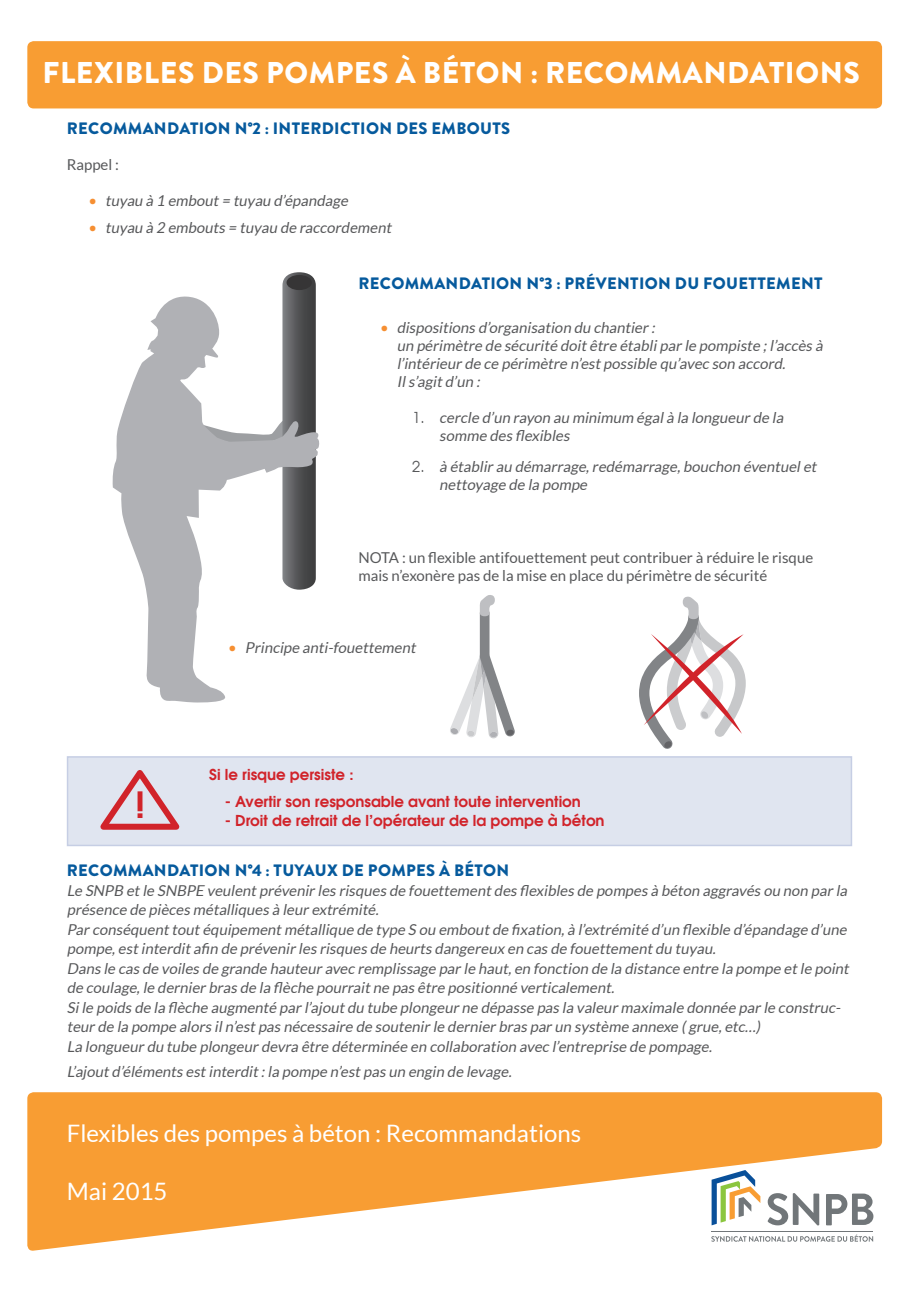
<style>
.page{position:relative;width:919px;height:1289px;background:#fff}
.page>*{position:absolute;margin:0;border:0;box-sizing:border-box;transform-origin:0 0}
.t1{font:36px "Avant Garde Gras";color:#d1232a}
.t2{font:900 30px "Brandon Grotesque";letter-spacing:.02em;color:#fff}
.t3{font:24px "Lato";color:#fff}
.t4{font:900 16.5px "Brandon Grotesque";letter-spacing:.02em;color:#065a9d}
.t5{font:italic 15px/19.5px "Lato";color:#57585a}
.t6{font:15px/18px "Lato";color:#57585a}
.t7{font:15px "Avant Garde Gras";color:#d1232a}
.s1{font-family:"Avant Garde";font-style:normal;color:#f68f32}
.s2{font-family:"Avant Garde";font-style:normal}
</style>
<div class="page">
<svg style="left:27px;top:1092px;width:855px;height:159px;fill:#f89d33"></svg>
<svg style="left:767px;top:1193px;width:52px;height:32px"></svg>
<svg style="left:825px;top:1193px;width:48px;height:32px"></svg>
<svg style="left:711px;top:1234px;width:162px;height:7px"></svg>
<hr style="left:711px;top:1231px;width:162px;height:1px;background:#717679">
<svg style="left:711px;top:1169px;width:49px;height:56px"></svg>
<div style="left:67px;top:756px;width:785px;height:90px;background:#e0e5f0;border:2px solid #c6cee4"></div>
<svg style="left:282px;top:272px;width:34px;height:23px"></svg>
<svg style="left:112px;top:295px;width:208px;height:407px"></svg>
<div style="left:286px;top:275px;width:26px;height:15px;background:#363536;border-radius:50%"></div>
<svg style="left:450px;top:595px;width:65px;height:143px"></svg>
<svg style="left:639px;top:596px;width:106px;height:153px"></svg>
<svg style="left:100px;top:770px;width:80px;height:60px"></svg>
<div style="left:27px;top:41px;width:855px;height:67px;background:#f89d33;border-radius:6px"></div>
<h2 class="t2" style="left:43px;top:51px;width:816px">FLEXIBLES DES POMPES À BÉTON : RECOMMANDATIONS</h2>
<p class="t4" style="left:67px;top:117px;width:443px">RECOMMANDATION N°2 : I NTERDICTION DES EMBOUTS</p>
<p class="t6" style="left:67px;top:156px;width:54px">Rappel :</p>
<p class="t5" style="left:88px;top:191px;width:264px"><span class="s1">•</span> tuyau à 1 embout = tuyau d’épandage</p>
<p class="t5" style="left:88px;top:218px;width:308px"><span class="s1">•</span> tuyau à 2 embouts = tuyau de raccordement</p>
<p class="t4" style="left:358px;top:272px;width:465px">RECOMMANDATION N°3 : PR ÉVENTION DU FOUETTEMENT</p>
<p class="t5" style="left:397px;top:318px;width:430px;line-height:18px;text-indent:-17px"><span class="s1">•</span> dispositions d’organisation du chantier :<br>un périmètre de sécurité doit être établipar le pompiste ;l’accès à l’intérieur de ce périmètre n’est possible qu’avec son accord.<br>Ils’agit d’un :</p>
<p class="t5" style="left:439px;top:408px;width:348px;line-height:18px;text-indent:-27px"><span class="s2">1 .</span> cercle d’un rayon au minimum égalà la longueur de la somme des flexibles</p>
<p class="t5" style="left:439px;top:457px;width:381px;line-height:18px;text-indent:-27px"><span class="s2">2 .</span> à établir au démarrage,redémarrage,bouchon éventuelet nettoyage de la pompe</p>
<p class="t6" style="left:358px;top:548px;width:456px">NOTA : un flexible antifouettement peut contribuer à réduire le risque mais n’exonère pas de la mise en place du périmètre de sécurité</p>
<h1 class="t1" style="left:135px;top:780px;width:12px">!</h1>
<p class="t5" style="left:228px;top:637px;width:192px"><span class="s1">•</span> Principe anti-fouettement</p>
<p class="t7" style="left:209px;top:764px;width:146px">Si le risque persiste :</p>
<p class="t7" style="left:225px;top:790px;width:357px">- Avertir son responsable avant toute intervention</p>
<p class="t7" style="left:225px;top:809px;width:381px">- Droit de retrait de l’opérateur de la pompe à béton</p>
<p class="t4" style="left:67px;top:858px;width:444px">RECOMMANDATION N°4 : TUYAUX DE POMPES À BÉTON</p>
<p class="t5" style="left:67px;top:880px;width:786px">Le SNPB et le SNBPE veulent prévenir les risques de fouettement des flexibles de pompes à béton aggravés ou non par la présence de pièces métalliques à leur extrémité.<br>Par conséquent tout équipement métallique de type S ou embout de fixation,à l’extrémité d’un flexible d’épandage d’une pompe,est interdit afin de prévenir les risques de heurts dangereux en cas de fouettement du tuyau.<br>Dans le cas de voiles de grande hauteur avec remplissage par le haut,en fonction de la distance entre la pompe et le point de coulage,le dernier bras de la flèche pourrait ne pas être positionné verticalement.<br>Sile poids de la flèche augmenté par l’ajout du tube plongeur ne dépasse pas la valeur maximale donnée par le construc&shy;teur de la pompe alors iln’est pas nécessaire de soutenir le dernier bras par un système annexe (grue,etc…)<br>La longueur du tube plongeur devra être déterminée en collaboration avec l’entreprise de pompage.</p>
<p class="t5" style="left:67px;top:1061px;width:449px">L’ajout d’éléments est interdit :la pompe n’est pas un engin de levage.</p>
<h3 class="t3" style="left:67px;top:1120px;width:516px">Flexibles des pompes à béton : Recommandations</h3>
<h3 class="t3" style="left:67px;top:1177px;width:102px">Mai 2015</h3>
</div>
